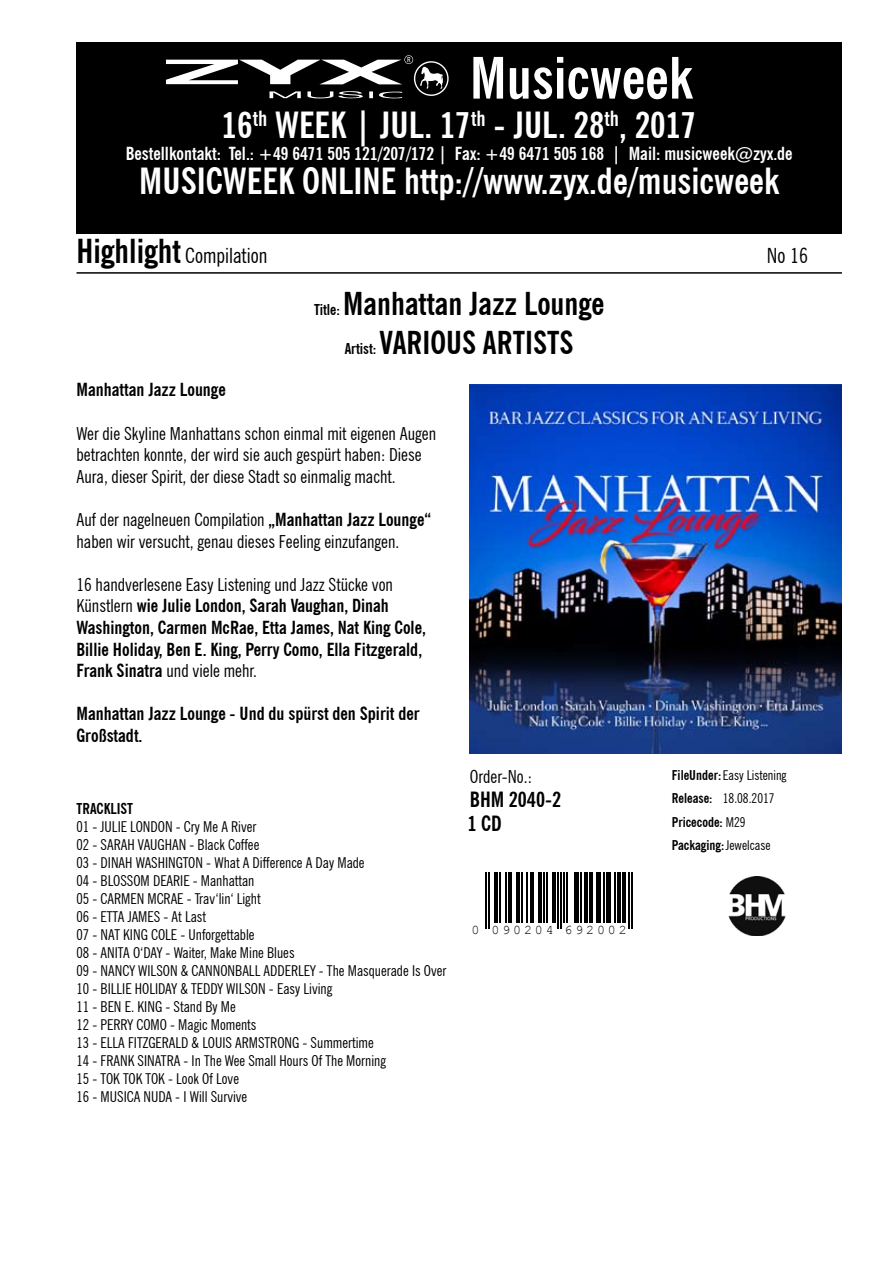
<style>
.page{position:relative;width:893px;height:1263px;background:#fff}
.page>*{position:absolute;margin:0;border:0;box-sizing:border-box;transform-origin:0 0}
.t1{font:700 condensed 57px "News Gothic BT";color:#fff}
.t2{font:700 condensed 36px/56.4px "News Gothic BT";color:#fff;text-align:center}
.t3{font:700 condensed 31.5px/38.2px "News Gothic BT";color:#000;text-align:center}
.t4{font:condensed 21px "News Gothic BT";color:#000}
.t5{font:700 condensed 21px "News Gothic BT";color:#000}
.t6{font:700 condensed 18px/21.6px "News Gothic BT";color:#000}
.t7{font:condensed 18px/21.6px "News Gothic BT";color:#000}
.t8{font:700 condensed 18px "News Gothic BT";color:#fff}
.t9{font:condensed 15px/18px "News Gothic BT";color:#000}
.t10{font:700 condensed 15px "News Gothic BT";color:#000}
.t11{font:700 condensed 13.5px/23.4px "News Gothic BT";color:#000}
.t12{font:13.35px "Courier New";letter-spacing:.215em;color:#000}
.s1{font-weight:700;font-size:33px}
.s2{font-size:15px}
.s3{font-weight:700}
.s4{font-weight:400}
</style>
<div class="page">
<div style="left:77px;top:43px;width:765px;height:191px;background:#000"></div>
<svg style="left:166px;top:55px;width:283px;height:43px"></svg>
<hr style="left:77px;top:272px;width:765px;height:2px;background:#000">
<img style="left:470px;top:384px;width:372px;height:369px">
<hr style="left:485px;top:872px;width:2px;height:57px;background:#000">
<hr style="left:488px;top:872px;width:2px;height:57px;background:#000">
<hr style="left:495px;top:872px;width:3px;height:50px;background:#000">
<hr style="left:499px;top:872px;width:2px;height:50px;background:#000">
<hr style="left:506px;top:872px;width:1px;height:50px;background:#000">
<hr style="left:509px;top:872px;width:3px;height:50px;background:#000">
<hr style="left:516px;top:872px;width:4px;height:50px;background:#000">
<hr style="left:521px;top:872px;width:2px;height:50px;background:#000">
<hr style="left:526px;top:872px;width:1px;height:50px;background:#000">
<hr style="left:530px;top:872px;width:4px;height:50px;background:#000">
<hr style="left:538px;top:872px;width:3px;height:50px;background:#000">
<hr style="left:543px;top:872px;width:1px;height:50px;background:#000">
<hr style="left:546px;top:872px;width:1px;height:50px;background:#000">
<hr style="left:552px;top:872px;width:3px;height:50px;background:#000">
<hr style="left:557px;top:872px;width:1px;height:57px;background:#000">
<hr style="left:560px;top:872px;width:1px;height:57px;background:#000">
<hr style="left:563px;top:872px;width:2px;height:50px;background:#000">
<hr style="left:566px;top:872px;width:2px;height:50px;background:#000">
<div style="left:574px;top:872px;width:5px;height:50px;background:#000"></div>
<hr style="left:580px;top:872px;width:2px;height:50px;background:#000">
<hr style="left:585px;top:872px;width:3px;height:50px;background:#000">
<hr style="left:589px;top:872px;width:4px;height:50px;background:#000">
<hr style="left:596px;top:872px;width:4px;height:50px;background:#000">
<hr style="left:603px;top:872px;width:2px;height:50px;background:#000">
<div style="left:606px;top:872px;width:5px;height:50px;background:#000"></div>
<hr style="left:614px;top:872px;width:2px;height:50px;background:#000">
<hr style="left:617px;top:872px;width:3px;height:50px;background:#000">
<hr style="left:622px;top:872px;width:3px;height:50px;background:#000">
<hr style="left:628px;top:872px;width:2px;height:57px;background:#000">
<hr style="left:631px;top:872px;width:2px;height:57px;background:#000">
<img style="left:728px;top:876px;width:58px;height:59px">
<h1 class="t1" style="left:470px;top:43px;width:224px">Musicweek</h1>
<h2 class="t2" style="left:139px;top:96px;width:641px">16<sup>th</sup> WEEK | JUL. 17<sup>th</sup> - JUL. 28<sup>th</sup>, 2017<br>MUSICWEEK ONLINE http://www.zyx.de/musicweek</h2>
<h3 class="t4" style="left:77px;top:243px;width:192px"><span class="s1">Highlight</span> Compilation</h3>
<h3 class="t4" style="left:767px;top:243px;width:42px">No 16</h3>
<h3 class="t3" style="left:314px;top:285px;width:292px"><span class="s2">Title:</span> Manhattan Jazz Lounge<br><span class="s2">Artist:</span> VARIOUS ARTISTS</h3>
<p class="t6" style="left:77px;top:379px;width:151px">Manhattan Jazz Lounge</p>
<p class="t7" style="left:77px;top:422px;width:361px">Wer die Skyline Manhattans schon einmal mit eigenen Augen betrachten konnte, der wird sie auch gespürt haben: Diese<br>Aura, dieser Spirit, der diese Stadt so einmalig macht.</p>
<p class="t7" style="left:77px;top:509px;width:356px">Auf der nagelneuen Compilation <span class="s3">„Manhattan Jazz Lounge“ </span>haben wir versucht, genau dieses Feeling einzufangen.</p>
<p class="t6" style="left:77px;top:573px;width:351px"><span class="s4">16 handverlesene Easy Listening und Jazz Stücke von Künstlern</span> wie Julie London, Sarah Vaughan, Dinah Washington, Carmen McRae, Etta James, Nat King Cole, Billie Holiday, Ben E. King, Perry Como, Ella Fitzgerald, Frank Sinatra <span class="s4">und viele mehr.</span></p>
<p class="t6" style="left:77px;top:703px;width:345px">Manhattan Jazz Lounge - Und du spürst den Spirit der<br>Großstadt.</p>
<p class="t8" style="left:126px;top:143px;width:668px">Bestellkontakt: Tel.: +49 6471 505 121/207/172 | Fax: +49 6471 505 168 | Mail: musicweek@zyx.de</p>
<p class="t10" style="left:77px;top:799px;width:58px">TRACKLIST</p>
<p class="t9" style="left:77px;top:818px;width:371px">01 - JULIE LONDON - Cry Me A River<br>02 - SARAH VAUGHAN - Black Coffee<br>03 - DINAH WASHINGTON - What A Difference A Day Made<br>04 - BLOSSOM DEARIE - Manhattan<br>05 - CARMEN MCRAE - Trav‘lin‘ Light<br>06 - ETTA JAMES - At Last<br>07 - NAT KING COLE - Unforgettable<br>08 - ANITA O‘DAY - Waiter, Make Mine Blues<br>09 - NANCY WILSON &amp; CANNONBALL ADDERLEY - The Masquerade Is Over 10 - BILLIE HOLIDAY &amp; TEDDY WILSON - Easy Living<br>11 - BEN E. KING - Stand By Me<br>12 - PERRY COMO - Magic Moments<br>13 - ELLA FITZGERALD &amp; LOUIS ARMSTRONG - Summertime<br>14 - FRANK SINATRA - In The Wee Small Hours Of The Morning<br>15 - TOK TOK TOK - Look Of Love<br>16 - MUSICA NUDA - I Will Survive</p>
<p class="t7" style="left:470px;top:766px;width:64px">Order-No.:</p>
<h3 class="t5" style="left:470px;top:786px;width:93px">BHM 2040-2</h3>
<h3 class="t5" style="left:468px;top:811px;width:36px">1 CD</h3>
<p class="t12" style="left:471px;top:922px;width:157px">0 090204 692002</p>
<p class="t11" style="left:672px;top:763px;width:116px">FileUnder: <span class="s4">Easy Listening<br></span>Release: <span class="s4">18.08.2017<br></span>Pricecode: <span class="s4">M29<br></span>Packaging:<span class="s4">Jewelcase</span></p>
</div>
